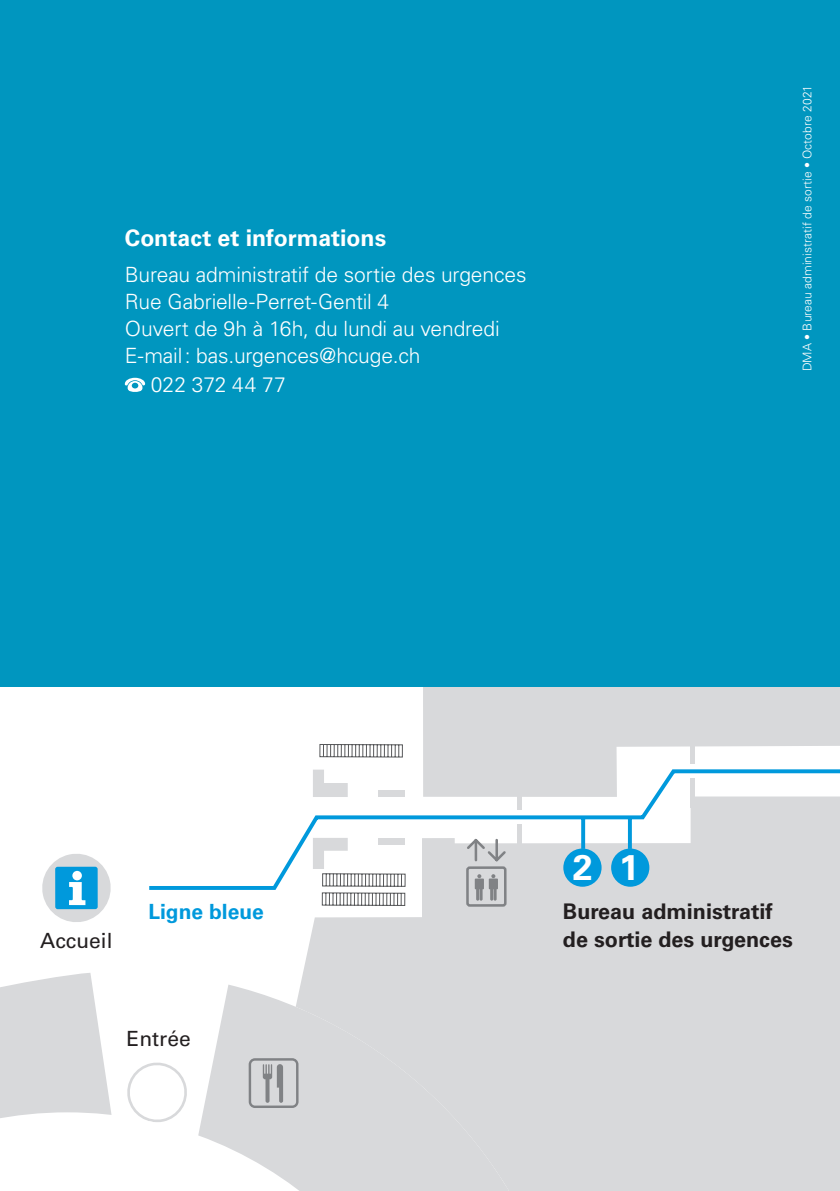
<style>
.page{position:relative;width:840px;height:1191px;background:#fff}
.page>*{position:absolute;margin:0;border:0;box-sizing:border-box;transform-origin:0 0}
.t1{font:700 35.6px "Univers LT Std";color:#fff}
.t2{font:700 23px "Univers LT Std";color:#fff}
.t3{font:700 21.6px "Univers LT Std";color:#231f20}
.t4{font:300 21px/27px "Univers LT Std";letter-spacing:-.01em;color:#fff}
.t5{font:21px "Univers LT Std";color:#231f20}
.t6{font:300 21px "Univers LT Std";letter-spacing:.01em;color:#fff}
.t7{font:700 21px "Univers LT Std";color:#0099dc}
.t8{font:300 12px "Univers LT Std";letter-spacing:.01em;color:#fff}
</style>
<div class="page">
<div style="left:0;top:0;width:839px;height:1191px;background:#0096bf"></div>
<svg style="left:125px;top:378px;width:20px;height:14px"></svg>
<div style="left:0;top:687px;width:839px;height:504px;background:#fff"></div>
<svg style="left:303px;top:917px;width:101px;height:55px;background:#dadbdd"></svg>
<svg style="left:423px;top:687px;width:416px;height:80px;background:#dddedf"></svg>
<div style="left:404px;top:892px;width:435px;height:299px;background:#d8d9db"></div>
<hr style="left:690px;top:744px;width:4px;height:20px;background:#d8d9db">
<svg style="left:319px;top:744px;width:86px;height:162px"></svg>
<svg style="left:42px;top:854px;width:69px;height:68px"></svg>
<div style="left:72px;top:871px;width:10px;height:9px;background:#fff;border-radius:50%"></div>
<div style="left:466px;top:866px;width:40px;height:40px;border:3px solid #808285;border-radius:2px"></div>
<svg style="left:476px;top:892px;width:6px;height:8px"></svg>
<svg style="left:490px;top:892px;width:6px;height:8px"></svg>
<svg style="left:149px;top:767px;width:690px;height:125px"></svg>
<div style="left:610px;top:848px;width:39px;height:38px;background:#0099dc;border-radius:50%"></div>
<div style="left:563px;top:848px;width:38px;height:38px;background:#0099dc;border-radius:50%"></div>
<svg style="left:0;top:972px;width:449px;height:219px"></svg>
<p class="t2" style="left:125px;top:225px;width:263px">Contact et informations</p>
<p class="t4" style="left:125px;top:261px;width:403px">Bureau administratif de sortie des urgences Rue Gabrielle-Perret-Gentil 4<br>Ouvert de 9h à 16h, du lundi au vendredi E-mail: bas.urgences@hcuge.ch</p>
<p class="t6" style="left:151px;top:372px;width:136px">022 372 44 77</p>
<p class="t8" style="left:799px;top:371px;width:288px;rotate:-90deg">DMA • Bureau administratif de sortie • Octobre 2021</p>
<p class="t7" style="left:148px;top:899px;width:117px">Ligne bleue</p>
<h1 class="t1" style="left:572px;top:846px;width:68px">2 1</h1>
<p class="t3" style="left:562px;top:898px;width:211px">Bureau administratif</p>
<p class="t5" style="left:40px;top:928px;width:74px">Accueil</p>
<p class="t3" style="left:562px;top:926px;width:231px">de sortie des urgences</p>
<p class="t5" style="left:126px;top:1026px;width:66px">Entrée</p>
</div>
